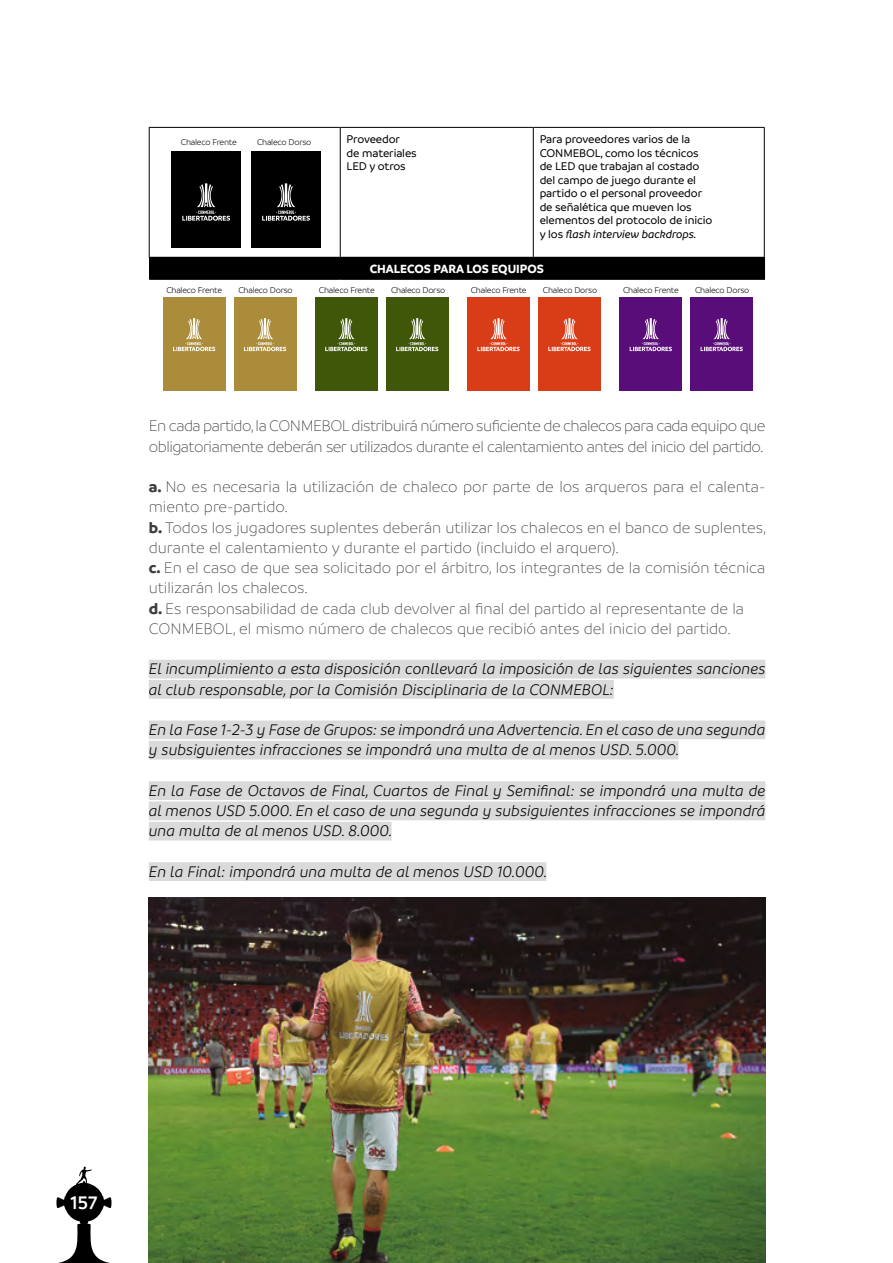
<style>
.page{position:relative;width:893px;height:1263px;background:#fff}
.page>*{position:absolute;margin:0;border:0;box-sizing:border-box;transform-origin:0 0}
.t1{font:600 19.5px "Branding";color:#fff}
.t2{font:italic 300 16.5px/20.2px "Branding";color:#000}
.t3{font:300 16.5px/20.2px "Branding";color:#3c3c3b}
.t4{font:300 16.5px/20.2px "Branding";letter-spacing:-.03em;color:#3c3c3b}
.t5{font:700 12.75px "Branding";color:#fff}
.t6{font:500 12px/13.5px "Branding";letter-spacing:-.01em;color:#000}
.t7{font:300 9px "Branding";letter-spacing:-.025em;color:#000}
.s1{font-style:italic}
.s2{font-weight:700}
</style>
<div class="page">
<svg style="left:56px;top:1166px;width:56px;height:97px"></svg>
<div style="left:149px;top:660px;width:616px;height:18px;background:#dadada"></div>
<div style="left:149px;top:680px;width:465px;height:19px;background:#dadada"></div>
<div style="left:149px;top:720px;width:616px;height:19px;background:#dadada"></div>
<div style="left:149px;top:741px;width:529px;height:18px;background:#dadada"></div>
<div style="left:149px;top:781px;width:616px;height:19px;background:#dadada"></div>
<div style="left:149px;top:801px;width:616px;height:19px;background:#dadada"></div>
<div style="left:149px;top:822px;width:243px;height:18px;background:#dadada"></div>
<div style="left:149px;top:862px;width:397px;height:19px;background:#dadada"></div>
<div style="left:149px;top:257px;width:615px;height:22px;background:#000"></div>
<hr style="left:763px;top:258px;width:2px;height:20px;background:#000">
<hr style="left:149px;top:278px;width:191px;height:2px;background:#000">
<hr style="left:340px;top:278px;width:193px;height:2px;background:#000">
<hr style="left:533px;top:278px;width:232px;height:2px;background:#000">
<hr style="left:149px;top:127px;width:191px;height:1px;background:#000">
<hr style="left:149px;top:128px;width:1px;height:129px;background:#000">
<hr style="left:533px;top:257px;width:232px;height:1px;background:#000">
<hr style="left:340px;top:127px;width:193px;height:1px;background:#000">
<hr style="left:340px;top:128px;width:1px;height:129px;background:#000">
<hr style="left:533px;top:127px;width:232px;height:1px;background:#000">
<hr style="left:533px;top:128px;width:1px;height:129px;background:#000">
<hr style="left:764px;top:128px;width:1px;height:129px;background:#000">
<div style="left:171px;top:151px;width:70px;height:97px;background:#000"></div>
<div style="left:251px;top:151px;width:70px;height:97px;background:#000"></div>
<svg style="left:182px;top:183px;width:48px;height:38px"></svg>
<svg style="left:262px;top:183px;width:48px;height:38px"></svg>
<div style="left:691px;top:298px;width:62px;height:93px;background:#590d78"></div>
<svg style="left:701px;top:318px;width:42px;height:33px"></svg>
<div style="left:620px;top:298px;width:62px;height:93px;background:#590d78"></div>
<svg style="left:630px;top:318px;width:42px;height:33px"></svg>
<div style="left:234px;top:298px;width:62px;height:93px;background:#ab8c3b"></div>
<svg style="left:244px;top:318px;width:42px;height:33px"></svg>
<div style="left:163px;top:298px;width:62px;height:93px;background:#ab8c3b"></div>
<svg style="left:173px;top:318px;width:42px;height:33px"></svg>
<div style="left:538px;top:298px;width:62px;height:93px;background:#d93d17"></div>
<svg style="left:548px;top:318px;width:43px;height:33px"></svg>
<div style="left:467px;top:298px;width:63px;height:93px;background:#d93d17"></div>
<svg style="left:477px;top:318px;width:43px;height:33px"></svg>
<div style="left:386px;top:298px;width:62px;height:93px;background:#40570a"></div>
<svg style="left:396px;top:318px;width:42px;height:33px"></svg>
<div style="left:315px;top:298px;width:62px;height:93px;background:#40570a"></div>
<svg style="left:325px;top:318px;width:42px;height:33px"></svg>
<img style="left:149px;top:897px;width:616px;height:366px">
<p class="t7" style="left:181px;top:138px;width:57px">Chaleco Frente</p>
<p class="t7" style="left:257px;top:138px;width:56px">Chaleco Dorso</p>
<p class="t6" style="left:347px;top:132px;width:72px">Proveedor<br>de materiales<br>LED y otros</p>
<p class="t6" style="left:540px;top:132px;width:174px">Para proveedores varios de la<br>CONMEBOL, como los técnicos de LED que trabajan al costado del campo de juego durante el partido o el personal proveedor de señalética que mueven los elementos del protocolo de inicio y los <span class="s1">flash interview backdrops.</span></p>
<p class="t5" style="left:370px;top:262px;width:176px">CHALECOS PARA LOS EQUIPOS</p>
<p class="t7" style="left:166px;top:286px;width:57px">Chaleco Frente</p>
<p class="t7" style="left:238px;top:286px;width:56px">Chaleco Dorso</p>
<p class="t7" style="left:319px;top:286px;width:57px">Chaleco Frente</p>
<p class="t7" style="left:391px;top:286px;width:56px">Chaleco Dorso</p>
<p class="t7" style="left:471px;top:286px;width:57px">Chaleco Frente</p>
<p class="t7" style="left:543px;top:286px;width:56px">Chaleco Dorso</p>
<p class="t7" style="left:623px;top:286px;width:57px">Chaleco Frente</p>
<p class="t7" style="left:695px;top:286px;width:56px">Chaleco Dorso</p>
<p class="t4" style="left:149px;top:416px;width:618px">En cada partido, la CONMEBOL distribuirá número suficiente de chalecos para cada equipo que obligatoriamente deberán ser utilizados durante el calentamiento antes del inicio del partido.</p>
<p class="t3" style="left:149px;top:477px;width:619px"><span class="s2">a.</span> No es necesaria la utilización de chaleco por parte de los arqueros para el calenta&shy;miento pre-partido.<br><span class="s2">b.</span> Todos los jugadores suplentes deberán utilizar los chalecos en el banco de suplentes, durante el calentamiento y durante el partido (incluido el arquero).<br><span class="s2">c.</span> En el caso de que sea solicitado por el árbitro, los integrantes de la comisión técnica utilizarán los chalecos.<br><span class="s2">d.</span> Es responsabilidad de cada club devolver al final del partido al representante de la CONMEBOL, el mismo número de chalecos que recibió antes del inicio del partido.</p>
<p class="t2" style="left:149px;top:659px;width:618px">El incumplimiento a esta disposición conllevará la imposición de las siguientes sanciones al club responsable, por la Comisión Disciplinaria de la CONMEBOL:</p>
<p class="t2" style="left:149px;top:720px;width:618px">En la Fase 1-2-3 y Fase de Grupos: se impondrá una Advertencia. En el caso de una segunda y subsiguientes infracciones se impondrá una multa de al menos USD. 5.000.</p>
<p class="t2" style="left:149px;top:780px;width:618px;text-align:justify">En la Fase de Octavos de Final, Cuartos de Final y Semifinal: se impondrá una multa de al menos USD 5.000. En el caso de una segunda y subsiguientes infracciones se impondrá una multa de al menos USD. 8.000.</p>
<p class="t2" style="left:149px;top:861px;width:400px">En la Final: impondrá una multa de al menos USD 10.000.</p>
<p class="t1" style="left:71px;top:1192px;width:28px">157</p>
</div>
